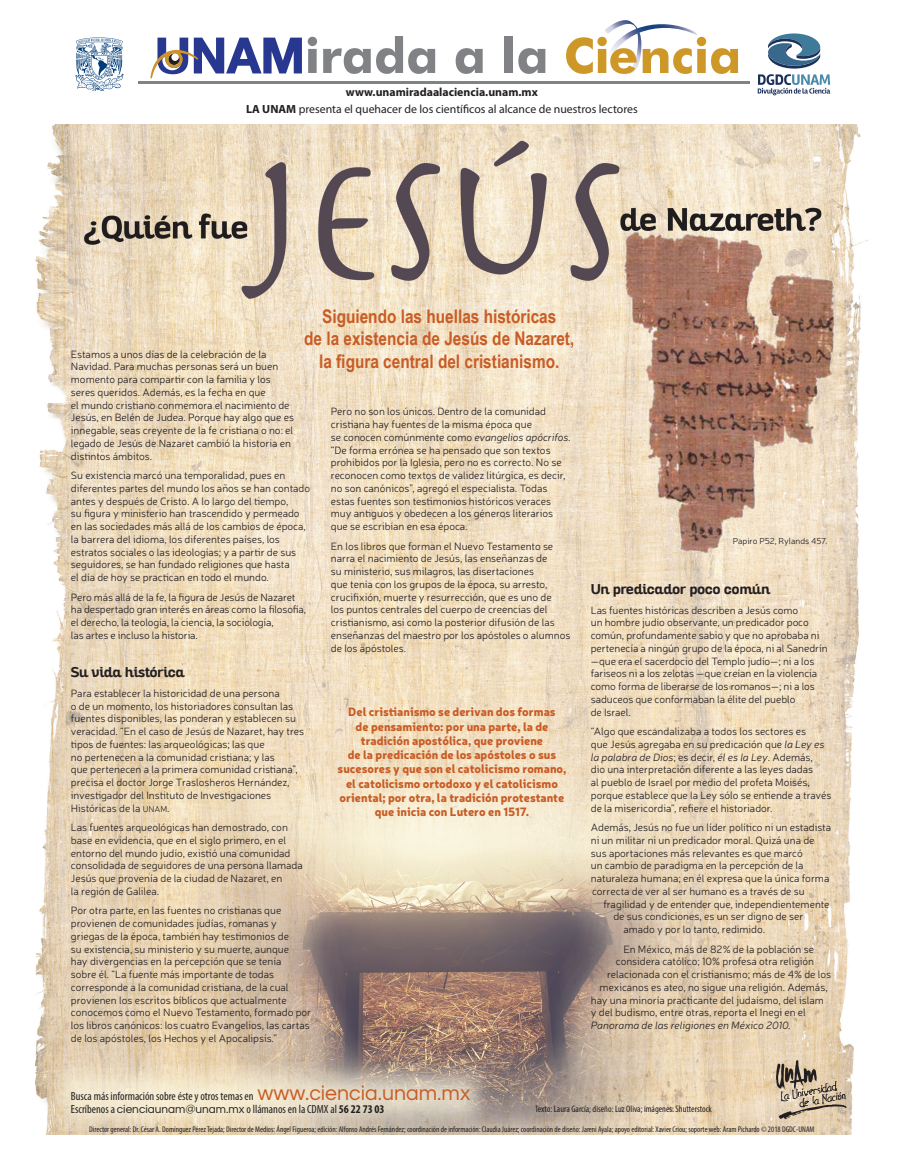
<style>
.page{position:relative;width:904px;height:1170px;background:#fff}
.page>*{position:absolute;margin:0;border:0;box-sizing:border-box;transform-origin:0 0}
.t1{font:700 18.75px/22.5px "Arial Narrow";color:#c85c26;text-align:center}
.t2{font:700 13.75px "Altair";color:#231f20}
.t3{font:900 11.88px/14.2px "Neris";color:#c85c26;text-align:center}
.t4{font:condensed 11.75px "Myriad Pro";color:#231f20}
.t5{font:11.75px/16.8px "Myriad Pro";color:#231f20;text-align:center}
.t6{font:300 10.62px/12.8px "Neris";color:#231f20}
.t7{font:italic 300 10.62px "Neris";color:#231f20}
.t8{font:condensed 9.5px "Myriad Pro";color:#231f20}
.t9{font:300 8.75px "Neris";letter-spacing:-.005em;color:#231f20}
.t10{font:condensed 8.25px "Myriad Pro";color:#231f20}
.s1{font-weight:700}
.s2{font-style:italic}
.s3{font-size:8.5px}
.s4{font-family:"Questrial";font-stretch:normal;font-size:21.25px;color:#c85c26}
.s5{font-family:"Questrial";font-stretch:normal}
</style>
<div class="page">
<img style="left:35px;top:124px;width:833px;height:1010px">
<svg style="left:757px;top:33px;width:73px;height:62px"></svg>
<svg style="left:76px;top:37px;width:48px;height:54px"></svg>
<hr style="left:138px;top:82px;width:612px;height:2px;background:#808285">
<svg style="left:308px;top:37px;width:9px;height:36px"></svg>
<svg style="left:323px;top:36px;width:112px;height:38px"></svg>
<svg style="left:455px;top:48px;width:27px;height:26px"></svg>
<div style="left:504px;top:36px;width:9px;height:37px;background:#808285"></div>
<svg style="left:518px;top:48px;width:27px;height:26px"></svg>
<svg style="left:150px;top:38px;width:152px;height:40px"></svg>
<img style="left:605px;top:20px;width:92px;height:49px">
<svg style="left:566px;top:37px;width:70px;height:37px"></svg>
<svg style="left:642px;top:37px;width:96px;height:37px"></svg>
<svg style="left:776px;top:1059px;width:70px;height:60px;background:#b9a790"></svg>
<p class="t5" style="left:246px;top:84px;width:393px"><span class="s1">www.unamiradaalaciencia.unam.mx<br>LA UNAM</span> presenta el quehacer de los científicos al alcance de nuestros lectores</p>
<h1 class="t1" style="left:304px;top:304px;width:272px">Siguiendo las huellas históricas<br>de la existencia de Jesús de Nazaret, la figura central del cristianismo.</h1>
<p class="t6" style="left:331px;top:405px;width:241px">Pero no son los únicos. Dentro de la comunidad cristiana hay fuentes de la misma época que<br>se conocen comúnmente como <span class="s2">evangelios apócrifos. </span>“De forma errónea se ha pensado que son textos prohibidos por la Iglesia, pero no es correcto. No se reconocen como textos de validez litúrgica, es decir, no son canónicos”, agregó el especialista. Todas estas fuentes son testimonios históricos veraces muy antiguos y obedecen a los géneros literarios que se escribían en esa época.</p>
<p class="t6" style="left:331px;top:539px;width:241px">En los libros que forman el Nuevo Testamento se narra el nacimiento de Jesús, las enseñanzas de<br>su ministerio, sus milagros, las disertaciones<br>que tenía con los grupos de la época, su arresto, crucifixión, muerte y resurrección, que es uno de<br>los puntos centrales del cuerpo de creencias del cristianismo, así como la posterior difusión de las enseñanzas del maestro por los apóstoles o alumnos de los apóstoles.</p>
<p class="t6" style="left:71px;top:347px;width:224px">Estamos a unos días de la celebración de la Navidad. Para muchas personas será un buen momento para compartir con la familia y los seres queridos. Además, es la fecha en que<br>el mundo cristiano conmemora el nacimiento de Jesús, en Belén de Judea. Porque hay algo que es innegable, seas creyente de la fe cristiana o no: el legado de Jesús de Nazaret cambió la historia en distintos ámbitos.</p>
<p class="t6" style="left:71px;top:468px;width:241px">Su existencia marcó una temporalidad, pues en diferentes partes del mundo los años se han contado antes y después de Cristo. A lo largo del tiempo,<br>su figura y ministerio han trascendido y permeado en las sociedades más allá de los cambios de época, la barrera del idioma, los diferentes países, los estratos sociales o las ideologías; y a partir de sus seguidores, se han fundado religiones que hasta<br>el día de hoy se practican en todo el mundo.</p>
<p class="t6" style="left:71px;top:590px;width:237px">Pero más allá de la fe, la figura de Jesús de Nazaret ha despertado gran interés en áreas como la filosofía, el derecho, la teología, la ciencia, la sociología,<br>las artes e incluso la historia.</p>
<p class="t2" style="left:71px;top:663px;width:115px">Su vida histórica</p>
<p class="t6" style="left:71px;top:686px;width:235px">Para establecer la historicidad de una persona<br>o de un momento, los historiadores consultan las fuentes disponibles, las ponderan y establecen su veracidad. “En el caso de Jesús de Nazaret, hay tres tipos de fuentes: las arqueológicas; las que<br>no pertenecen a la comunidad cristiana; y las<br>que pertenecen a la primera comunidad cristiana”, precisa el doctor Jorge Traslosheros Hernández, investigador del Instituto de Investigaciones Históricas de la <span class="s3">UNAM</span>.</p>
<p class="t6" style="left:71px;top:820px;width:233px">Las fuentes arqueológicas han demostrado, con base en evidencia, que en el siglo primero, en el entorno del mundo judío, existió una comunidad consolidada de seguidores de una persona llamada Jesús que provenía de la ciudad de Nazaret, en<br>la región de Galilea.</p>
<p class="t6" style="left:71px;top:903px;width:242px">Por otra parte, en las fuentes no cristianas que provienen de comunidades judías, romanas y griegas de la época, también hay testimonios de<br>su existencia, su ministerio y su muerte, aunque<br>hay divergencias en la percepción que se tenía<br>sobre él. “La fuente más importante de todas corresponde a la comunidad cristiana, de la cual provienen los escritos bíblicos que actualmente conocemos como el Nuevo Testamento, formado por los libros canónicos: los cuatro Evangelios, las cartas de los apóstoles, los Hechos y el Apocalipsis.”</p>
<p class="t3" style="left:337px;top:704px;width:230px">Del cristianismo se derivan dos formas<br>de pensamiento: por una parte, la de tradición apostólica, que proviene<br>de la predicación de los apóstoles o sus sucesores y que son el catolicismo romano, el catolicismo ortodoxo y el catolicismo oriental; por otra, la tradición protestante que inicia con Lutero en 1517.</p>
<p class="t4" style="left:71px;top:1088px;width:401px">Busca más información sobre éste y otros temas en <span class="s4">www.ciencia.unam.mx</span></p>
<p class="t9" style="left:733px;top:535px;width:96px">Papiro P52, Rylands 457.</p>
<p class="t2" style="left:591px;top:580px;width:181px">Un predicador poco común</p>
<p class="t6" style="left:591px;top:603px;width:238px">Las fuentes históricas describen a Jesús como<br>un hombre judío observante, un predicador poco común, profundamente sabio y que no aprobaba ni pertenecía a ningún grupo de la época, ni al Sanedrín —que era el sacerdocio del Templo judío—; ni a los fariseos ni a los zelotas —que creían en la violencia como forma de liberarse de los romanos—; ni a los saduceos que conformaban la élite del pueblo<br>de Israel.</p>
<p class="t6" style="left:591px;top:724px;width:242px">“Algo que escandalizaba a todos los sectores es<br>que Jesús agregaba en su predicación que <span class="s2">la Ley es la palabra de Dios</span>; es decir, <span class="s2">él es la Ley</span>. Además,<br>dio una interpretación diferente a las leyes dadas<br>al pueblo de Israel por medio del profeta Moisés, porque establece que la Ley sólo se entiende a través de la misericordia”, refiere el historiador.</p>
<p class="t6" style="left:591px;top:820px;width:242px">Además, Jesús no fue un líder político ni un estadista ni un militar ni un predicador moral. Quizá una de sus aportaciones más relevantes es que marcó<br>un cambio de paradigma en la percepción de la naturaleza humana; en él expresa que la única forma correcta de ver al ser humano es a través de su</p>
<p class="t6" style="left:603px;top:897px;width:228px">fragilidad y de entender que, independientemente</p>
<p class="t6" style="left:613px;top:909px;width:191px">de sus condiciones, es un ser digno de ser</p>
<p class="t6" style="left:623px;top:922px;width:143px">amado y por lo tanto, redimido.</p>
<p class="t6" style="left:623px;top:942px;width:192px">En México, más de 82% de la población se</p>
<p class="t6" style="left:616px;top:954px;width:200px">considera católico; 10% profesa otra religión</p>
<p class="t6" style="left:607px;top:967px;width:225px">relacionada con el cristianismo; más de 4% de los</p>
<p class="t6" style="left:599px;top:980px;width:229px">mexicanos es ateo, no sigue una religión. Además,</p>
<p class="t6" style="left:591px;top:993px;width:235px">hay una minoría practicante del judaísmo, del islam</p>
<p class="t6" style="left:591px;top:1005px;width:216px">y del budismo, entre otras, reporta el Inegi en el</p>
<p class="t7" style="left:591px;top:1018px;width:201px">Panorama de las religiones en México 2010.</p>
<p class="t4" style="left:71px;top:1102px;width:315px">Escríbenos a <span class="s5">cienciaunam@unam.mx</span> o llámanos en la CDMX al <span class="s1">56 22 73 03</span></p>
<p class="t8" style="left:535px;top:1103px;width:178px">Texto: Laura García; diseño: Luz Oliva; imágenes: Shutterstock</p>
<p class="t10" style="left:89px;top:1124px;width:726px">Director general: Dr. César A. Domínguez Pérez Tejada; Director de Medios: Ángel Figueroa; edición: Alfonso Andrés Fernández; coordinación de información: Claudia Juárez; coordinación de diseño: Jareni Ayala; apoyo editorial: Xavier Criou; soporte web: Aram Pichardo © 2018 DGDC-UNAM</p>
</div>
